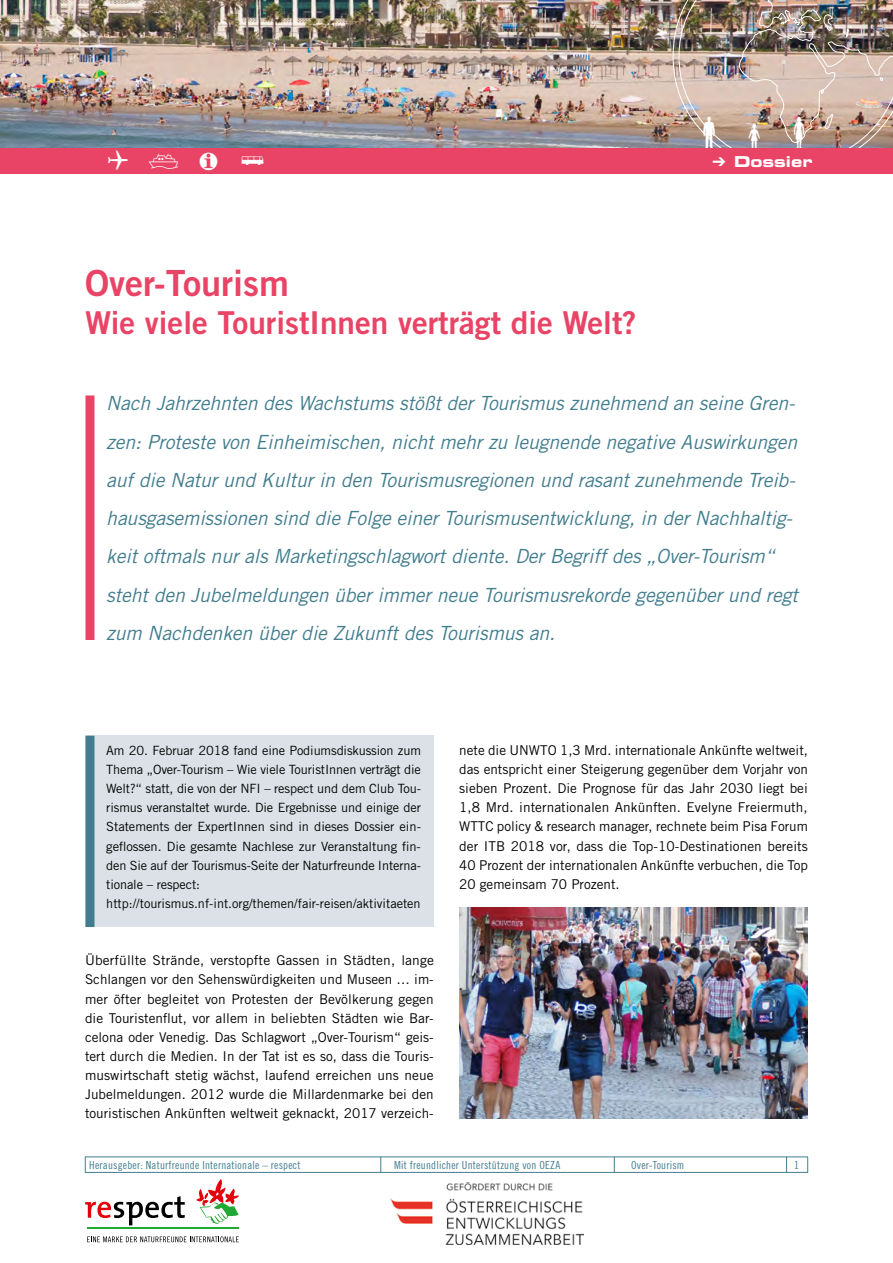
<style>
.page{position:relative;width:893px;height:1263px;background:#fff}
.page>*{position:absolute;margin:0;border:0;box-sizing:border-box;transform-origin:0 0}
.t1{font:45px "Zeal";color:#fff}
.Überschrift{font:36px "Trade Gothic LT Pro Bd 2";color:#e94365}
.Überschrift-2{font:31.5px "Trade Gothic LT Pro Bd 2";color:#e94365}
.t2{font:24px "Transportation P01";color:#fff}
.Vorspann{font:italic 19.5px/38.2px "Trade Gothic";letter-spacing:-.005em;color:#427d8e}
.t3{font:19.5px "Transportation P01";color:#fff}
.t4{font:700 expanded 15px "Square 721 BT";color:#fff}
.Fließtext_1__Zeile{font:13.5px/19.2px "Trade Gothic";color:#000;text-align:justify}
.Kastentext{font:12.75px/19.2px "Trade Gothic";letter-spacing:-.005em;color:#000;text-align:justify}
.t5{font:11.1px "Trade Gothic LT Pro Cn 18";letter-spacing:.02em;color:#427d8e}
</style>
<div class="page">
<img style="left:0;top:0;width:672px;height:149px">
<img style="left:672px;top:0;width:221px;height:149px">
<div style="left:0;top:149px;width:893px;height:25px;background:#e94365"></div>
<svg style="left:85px;top:1196px;width:100px;height:29px"></svg>
<hr style="left:87px;top:1228px;width:152px;height:1px;background:#21a734">
<svg style="left:196px;top:1179px;width:43px;height:45px"></svg>
<svg style="left:87px;top:1236px;width:152px;height:6px"></svg>
<img style="left:391px;top:1182px;width:193px;height:62px">
<hr style="left:85px;top:1157px;width:723px;height:1px;background:#427d8e">
<hr style="left:85px;top:1172px;width:723px;height:1px;background:#427d8e">
<svg style="left:786px;top:1158px;width:1px;height:14px"></svg>
<svg style="left:807px;top:1157px;width:1px;height:15px"></svg>
<svg style="left:85px;top:1157px;width:1px;height:15px"></svg>
<svg style="left:381px;top:1157px;width:1px;height:15px"></svg>
<svg style="left:614px;top:1157px;width:1px;height:15px"></svg>
<div style="left:85px;top:395px;width:9px;height:245px;background:#e94365"></div>
<div style="left:85px;top:736px;width:349px;height:191px;background:#dbe1e6"></div>
<div style="left:85px;top:736px;width:9px;height:191px;background:#427d8e"></div>
<img style="left:459px;top:908px;width:348px;height:210px">
<h3 class="t2" style="left:106px;top:146px;width:25px">#</h3>
<h1 class="t1" style="left:687px;top:111px;width:137px">µ¿ƒ</h1>
<h3 class="t3" style="left:239px;top:147px;width:29px">m</h3>
<p class="t4" style="left:712px;top:153px;width:101px">➔ Dossier</p>
<p class="Überschrift" style="left:85px;top:260px;width:205px">Over-Tourism</p>
<p class="Überschrift-2" style="left:85px;top:303px;width:553px">Wie viele TouristInnen verträgt die Welt?</p>
<p class="Vorspann" style="left:106px;top:384px;width:693px">Nach Jahrzehnten des Wachstums stößt der Tourismus zunehmend an seine Gren&shy;zen: Proteste von Einheimischen, nicht mehr zu leugnende negative Auswirkungen auf die Natur und Kultur in den Tourismusregionen und rasant zunehmende Treib&shy;hausgasemissionen sind die Folge einer Tourismusentwicklung, in der Nachhaltig&shy;keit oftmals nur als Marketingschlagwort diente. Der Begriff des „Over-Tourism“ steht den Jubelmeldungen über immer neue Tourismusrekorde gegenüber und regt zum Nachdenken über die Zukunft des Tourismus an.</p>
<p class="Kastentext" style="left:106px;top:740px;width:316px">Am 20. Februar 2018 fand eine Podiumsdiskussion zum Thema „Over-Tourism – Wie viele TouristInnen verträgt die Welt?“ statt, die von der NFI – respect und dem Club Tou&shy;rismus veranstaltet wurde. Die Ergebnisse und einige der Statements der ExpertInnen sind in dieses Dossier ein&shy;geflossen. Die gesamte Nachlese zur Veranstaltung fin&shy;den Sie auf der Tourismus-Seite der Naturfreunde Interna&shy;tionale – respect:</p>
<p class="Kastentext" style="left:106px;top:894px;width:316px">http://tourismus.nf-int.org/themen/fair-reisen/aktivitaeten</p>
<p class="Fließtext_1__Zeile" style="left:85px;top:951px;width:350px">Überfüllte Strände, verstopfte Gassen in Städten, lange Schlangen vor den Sehenswürdigkeiten und Museen … im&shy;mer öfter begleitet von Protesten der Bevölkerung gegen die Touristenflut, vor allem in beliebten Städten wie Bar&shy;celona oder Venedig. Das Schlagwort „Over-Tourism“ geis&shy;tert durch die Medien. In der Tat ist es so, dass die Touris&shy;muswirtschaft stetig wächst, laufend erreichen uns neue Jubelmeldungen. 2012 wurde die Millardenmarke bei den touristischen Ankünften weltweit geknackt, 2017 verzeich-</p>
<p class="Fließtext_1__Zeile" style="left:459px;top:740px;width:350px">nete die UNWTO 1,3 Mrd. internationale Ankünfte weltweit, das entspricht einer Steigerung gegenüber dem Vorjahr von sieben Prozent. Die Prognose für das Jahr 2030 liegt bei 1,8 Mrd. internationalen Ankünften. Evelyne Freiermuth, WTTC policy &amp; research manager, rechnete beim Pisa Forum der ITB 2018 vor, dass die Top-10-Destinationen bereits 40 Prozent der internationalen Ankünfte verbuchen, die Top 20 gemeinsam 70 Prozent.</p>
<p class="t5" style="left:89px;top:1158px;width:213px">Herausgeber: Naturfreunde Internationale – respect</p>
<p class="t5" style="left:394px;top:1158px;width:168px">Mit freundlicher Unterstützung von OEZA</p>
<p class="t5" style="left:631px;top:1158px;width:55px">Over-Tourism</p>
<p class="t5" style="left:794px;top:1158px;width:6px">1</p>
</div>
